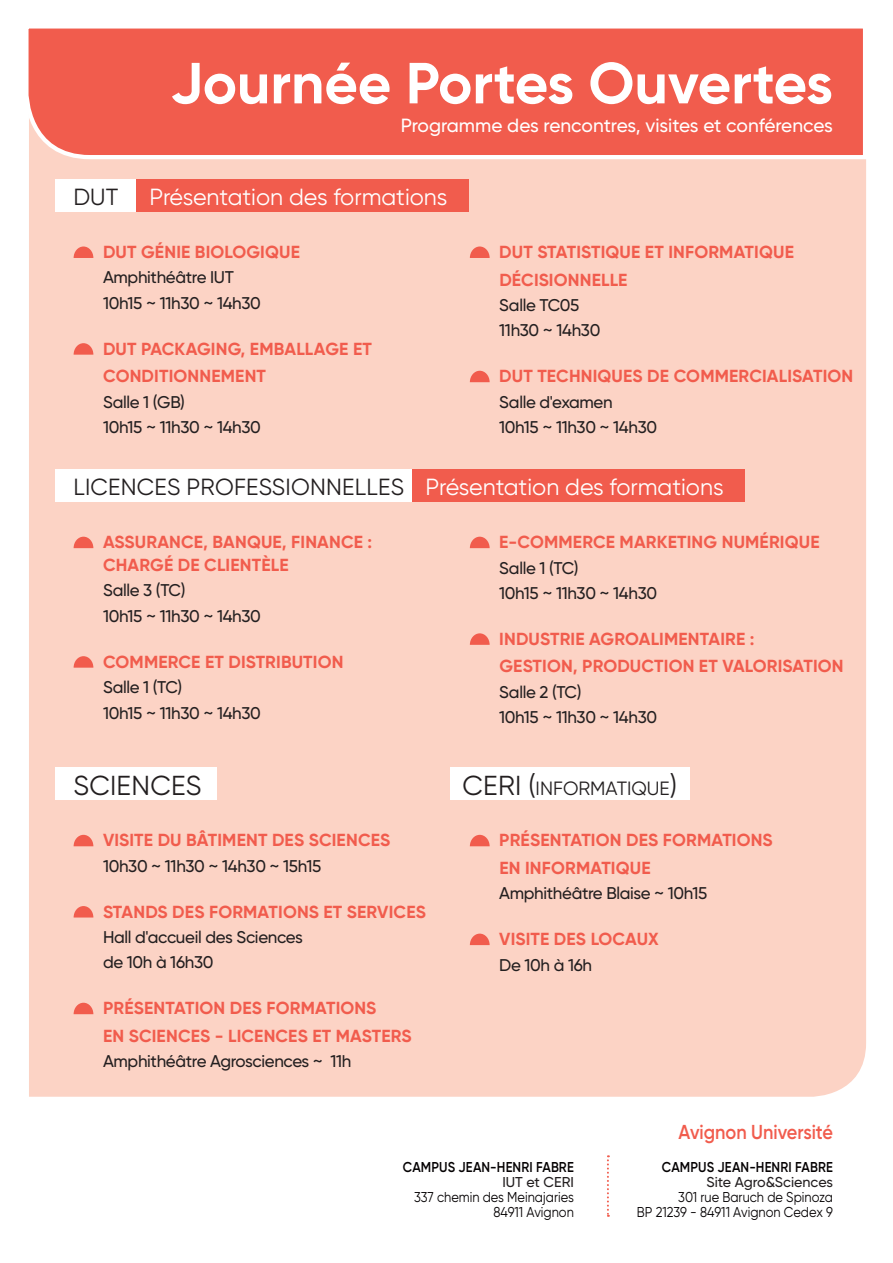
<style>
.page{position:relative;width:893px;height:1263px;background:#fff}
.page>*{position:absolute;margin:0;border:0;box-sizing:border-box;transform-origin:0 0}
.t1{font:700 57.9px "Gilroy";color:#fff}
.t2{font:27.45px "Gilroy";letter-spacing:.01em;color:#231f20}
.t3{font:23.25px "Gilroy";color:#fff}
.t4{font:23.25px "Gilroy";letter-spacing:.01em;color:#231f20}
.t5{font:600 20.1px "Gilroy";color:#f15c4d;scale:.9 1}
.t6{font:19.2px "Gilroy";color:#231f20}
.t7{font:500 19.05px "Gilroy";color:#fff}
.t8{font:700 17.4px/27.6px "Gilroy";letter-spacing:.01em;color:#f15c4d}
.t9{font:500 16.95px/25.5px "Gilroy";letter-spacing:-.02em;color:#231f20}
.t10{font:14.25px/14.9px "Gilroy";color:#050203;text-align:right;scale:.9 1}
.t11{font:600 14.25px "Gilroy";letter-spacing:.01em;color:#050203;scale:.9 1}
.t12{font:500 14.25px "Gilroy";color:#231f20}
.s1{font-size:27.45px}
</style>
<div class="page">
<div style="left:29px;top:161px;width:837px;height:936px;background:#fcd3c5"></div>
<svg style="left:607px;top:1155px;width:2px;height:62px"></svg>
<svg style="left:74px;top:246px;width:19px;height:12px"></svg>
<svg style="left:74px;top:343px;width:19px;height:12px"></svg>
<svg style="left:470px;top:246px;width:20px;height:12px"></svg>
<svg style="left:470px;top:371px;width:20px;height:11px"></svg>
<div style="left:28px;top:28px;width:838px;height:133px;background:#f15c4d"></div>
<div style="left:56px;top:179px;width:86px;height:33px;background:#fff"></div>
<svg style="left:74px;top:537px;width:19px;height:11px"></svg>
<svg style="left:74px;top:656px;width:19px;height:12px"></svg>
<svg style="left:470px;top:537px;width:20px;height:11px"></svg>
<svg style="left:470px;top:633px;width:20px;height:12px"></svg>
<div style="left:55px;top:469px;width:357px;height:33px;background:#fff"></div>
<svg style="left:74px;top:835px;width:19px;height:11px"></svg>
<svg style="left:74px;top:906px;width:19px;height:11px"></svg>
<svg style="left:74px;top:1003px;width:19px;height:11px"></svg>
<svg style="left:470px;top:835px;width:20px;height:11px"></svg>
<svg style="left:470px;top:934px;width:20px;height:11px"></svg>
<div style="left:55px;top:767px;width:161px;height:33px;background:#fff"></div>
<div style="left:450px;top:767px;width:240px;height:33px;background:#fff"></div>
<div style="left:137px;top:179px;width:332px;height:33px;background:#f15c4d"></div>
<div style="left:413px;top:469px;width:332px;height:33px;background:#f15c4d"></div>
<h3 class="t4" style="left:74px;top:182px;width:46px">DUT</h3>
<h1 class="t1" style="left:170px;top:47px;width:664px">Journée Portes Ouvertes</h1>
<p class="t7" style="left:401px;top:114px;width:434px">Programme des rencontres, visites et conférences</p>
<h3 class="t3" style="left:149px;top:182px;width:300px">Présentation des formations</h3>
<p class="t8" style="left:103px;top:238px;width:198px">DUT GÉNIE BIOLOGIQUE</p>
<p class="t9" style="left:103px;top:265px;width:159px">Amphithéâtre IUT<br>10h15 ~ 11h30 ~ 14h30</p>
<p class="t8" style="left:103px;top:335px;width:270px">DUT PACKAGING, EMBALLAGE ET<br>CONDITIONNEMENT</p>
<p class="t9" style="left:103px;top:389px;width:159px">Salle 1 (GB)<br>10h15 ~ 11h30 ~ 14h30</p>
<h3 class="t4" style="left:73px;top:473px;width:332px">LICENCES PROFESSIONNELLES</h3>
<p class="t8" style="left:103px;top:530px;width:271px;line-height:22.8px">ASSURANCE, BANQUE, FINANCE :<br>CHARGÉ DE CLIENTÈLE</p>
<p class="t9" style="left:103px;top:578px;width:159px">Salle 3 (TC)<br>10h15 ~ 11h30 ~ 14h30</p>
<p class="t8" style="left:103px;top:648px;width:242px">COMMERCE ET DISTRIBUTION</p>
<p class="t9" style="left:103px;top:674px;width:159px">Salle 1 (TC)<br>10h15 ~ 11h30 ~ 14h30</p>
<p class="t8" style="left:499px;top:238px;width:296px">DUT STATISTIQUE ET INFORMATIQUE<br>DÉCISIONNELLE</p>
<p class="t9" style="left:499px;top:292px;width:103px">Salle TC05<br>11h30 ~ 14h30</p>
<p class="t8" style="left:499px;top:362px;width:356px">DUT TECHNIQUES DE COMMERCIALISATION</p>
<p class="t9" style="left:499px;top:389px;width:159px">Salle d'examen<br>10h15 ~ 11h30 ~ 14h30</p>
<h3 class="t3" style="left:426px;top:473px;width:300px">Présentation des formations</h3>
<p class="t8" style="left:499px;top:528px;width:322px">E-COMMERCE MARKETING NUMÉRIQUE</p>
<p class="t9" style="left:499px;top:555px;width:159px">Salle 1 (TC)<br>10h15 ~ 11h30 ~ 14h30</p>
<p class="t8" style="left:499px;top:625px;width:346px">INDUSTRIE AGROALIMENTAIRE :<br>GESTION, PRODUCTION ET VALORISATION</p>
<p class="t9" style="left:499px;top:679px;width:159px">Salle 2 (TC)<br>10h15 ~ 11h30 ~ 14h30</p>
<h2 class="t2" style="left:73px;top:768px;width:130px">SCIENCES</h2>
<p class="t6" style="left:462px;top:776px;width:216px"><span class="s1">CERI</span> <span class="s1">(</span>INFORMATIQUE<span class="s1">)</span></p>
<p class="t8" style="left:103px;top:826px;width:289px">VISITE DU BÂTIMENT DES SCIENCES</p>
<p class="t9" style="left:103px;top:853px;width:220px">10h30 ~ 11h30 ~ 14h30 ~ 15h15</p>
<p class="t8" style="left:103px;top:897px;width:324px">STANDS DES FORMATIONS ET SERVICES</p>
<p class="t9" style="left:103px;top:924px;width:201px">Hall d'accueil des Sciences de 10h à 16h30</p>
<p class="t8" style="left:103px;top:994px;width:310px">PRÉSENTATION DES FORMATIONS<br>EN SCIENCES - LICENCES ET MASTERS</p>
<p class="t9" style="left:103px;top:1048px;width:250px">Amphithéâtre Agrosciences ~ 11h</p>
<p class="t8" style="left:499px;top:826px;width:275px">PRÉSENTATION DES FORMATIONS<br>EN INFORMATIQUE</p>
<p class="t9" style="left:499px;top:880px;width:210px">Amphithéâtre Blaise ~ 10h15</p>
<p class="t8" style="left:499px;top:925px;width:161px">VISITE DES LOCAUX</p>
<p class="t9" style="left:499px;top:952px;width:94px">De 10h à 16h</p>
<p class="t11" style="left:403px;top:1158px;width:191px">CAMPUS JEAN-HENRI FABRE</p>
<p class="t12" style="left:502px;top:1173px;width:73px">IUT et CERI</p>
<p class="t10" style="left:414px;top:1189px;width:179px">337 chemin des Meinajaries<br>84911 Avignon</p>
<p class="t5" style="left:678px;top:1120px;width:173px">Avignon Université</p>
<p class="t11" style="left:662px;top:1158px;width:191px">CAMPUS JEAN-HENRI FABRE</p>
<p class="t12" style="left:707px;top:1173px;width:128px">Site Agro&amp;Sciences</p>
<p class="t10" style="left:637px;top:1189px;width:219px">301 rue Baruch de Spinoza<br>BP 21239 - 84911 Avignon Cedex 9</p>
</div>
